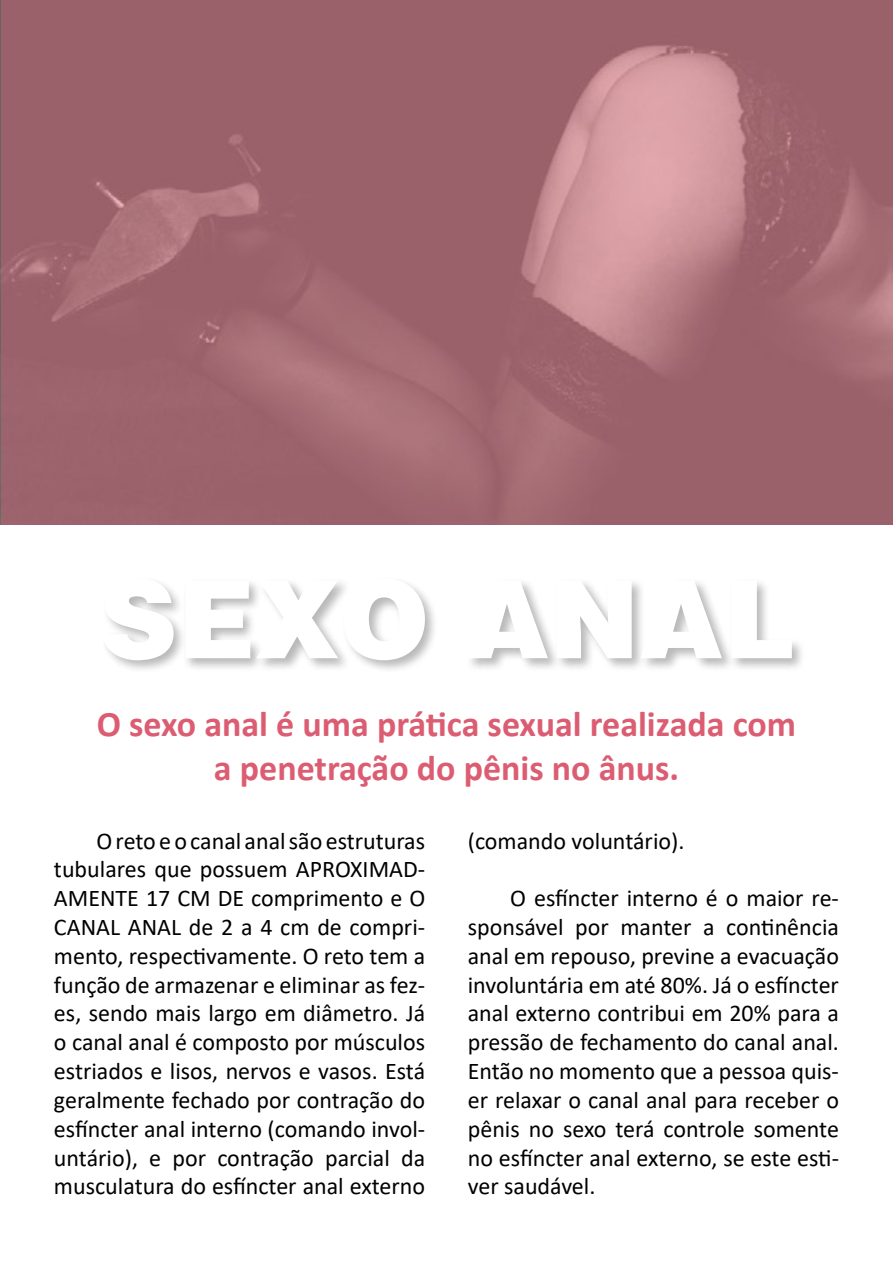
<style>
.page{position:relative;width:893px;height:1263px;background:#fff}
.page>*{position:absolute;margin:0;border:0;box-sizing:border-box;transform-origin:0 0}
.t1{font:900 108px "Helvetica";color:#fff}
.t2{font:700 36px/43.2px "Calibri";color:#dc5d72;text-align:center}
.t3{font:24px/28.8px "Calibri";color:#000;text-align:justify}
</style>
<div class="page">
<div style="left:100px;top:577px;width:705px;height:96px;background:#000;opacity:.28"></div>
<svg style="left:1px;top:0;width:892px;height:525px;background:#a26971"></svg>
<h1 class="t1" style="left:99px;top:549px;width:697px">SEXO ANAL</h1>
<h2 class="t2" style="left:97px;top:702px;width:701px">O sexo anal é uma prática sexual realizada com a penetração do pênis no ânus.</h2>
<p class="t3" style="left:54px;top:826px;width:373px;text-indent:43px">O reto e o canal anal são estruturas tubulares que possuem APROXIMAD-AMENTE 17 CM DE comprimento e O CANAL ANAL de 2 a 4 cm de compri&shy;mento, respectivamente. O reto tem a função de armazenar e eliminar as fez&shy;es, sendo mais largo em diâmetro. Já o canal anal é composto por músculos estriados e lisos, nervos e vasos. Está geralmente fechado por contração do esfíncter anal interno (comando invol&shy;untário), e por contração parcial da musculatura do esfíncter anal externo</p>
<p class="t3" style="left:468px;top:826px;width:218px">(comando voluntário).</p>
<p class="t3" style="left:468px;top:883px;width:373px;text-indent:43px">O esfíncter interno é o maior re&shy;sponsável por manter a continência anal em repouso, previne a evacuação involuntária em até 80%. Já o esfíncter anal externo contribui em 20% para a pressão de fechamento do canal anal.<br>Então no momento que a pessoa quis&shy;er relaxar o canal anal para receber o pênis no sexo terá controle somente no esfíncter anal externo, se este esti&shy;ver saudável.</p>
</div>
